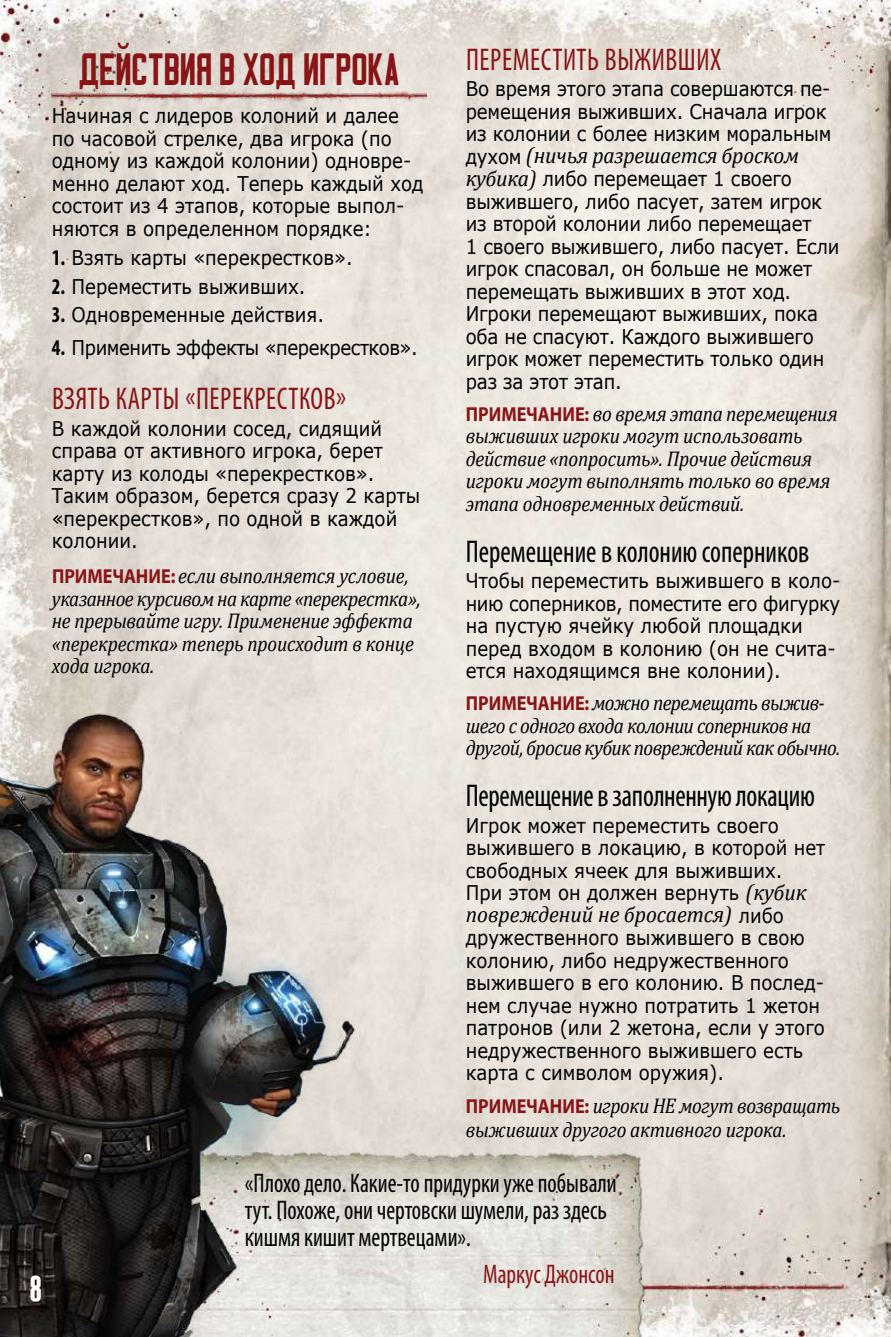
<style>
.page{position:relative;width:891px;height:1337px;background:#fff}
.page>*{position:absolute;margin:0;border:0;box-sizing:border-box;transform-origin:0 0}
.t1{font:45px "Matthan Sans NC";color:#871517}
.t2{font:condensed 31.5px "Myriad Pro";letter-spacing:-.005em;color:#000;scale:.9 1}
.t3{font:condensed 31.5px "Myriad Pro";letter-spacing:.02em;color:#871517;scale:.9 1}
.t4{font:31.5px "Headline HPLHS One";color:#fff}
.t5{font:condensed 27px/27px "Myriad Pro";color:#000;scale:.9 1}
.t6{font:condensed 27px "Myriad Pro";color:#871517;scale:.9 1}
.t7{font:italic 22.5px "Cambria";letter-spacing:-.01em;color:#000;scale:.95 1}
.t8{font:italic 21.38px/22.5px "Cambria";letter-spacing:-.015em;color:#000;scale:.9 1}
.t9{font:20.25px/22.5px "Verdana";color:#000;scale:.9 1}
.t10{font:20.25px "Verdana";letter-spacing:-.025em;color:#000;scale:.9 1}
.s1{font-family:"Myriad Pro";font-weight:700;font-stretch:condensed;font-size:22.5px}
.s2{font-family:"Myriad Pro";font-weight:700;font-style:normal;font-size:20.25px;color:#871517}
.s3{font-family:"Verdana";font-style:normal;font-size:20.25px}
.s4{font-family:"Cambria";font-style:italic;font-size:22.5px}
</style>
<div class="page">
<img style="left:0;top:0;width:891px;height:1336px">
<img style="left:354px;top:1147px;width:293px;height:189px">
<img style="left:0;top:678px;width:354px;height:658px">
<img style="left:52px;top:77px;width:374px;height:33px">
<h1 class="t1" style="left:78px;top:42px;width:323px">ДЕЙСТВИЯ В ХОД ИГРОКА</h1>
<p class="t9" style="left:52px;top:104px;width:415px">Начиная с лидеров колоний и далее по часовой стрелке, два игрока (по одному из каждой колонии) одновре&shy;менно делают ход. Теперь каждый ход состоит из 4 этапов, которые выпол&shy;няются в определенном порядке:</p>
<p class="t9" style="left:52px;top:246px;width:336px"><span class="s1">1.</span> Взять карты «перекрестков».</p>
<p class="t9" style="left:52px;top:275px;width:283px"><span class="s1">2.</span> Переместить выживших.</p>
<p class="t9" style="left:52px;top:304px;width:304px"><span class="s1">3.</span> Одновременные действия.</p>
<p class="t10" style="left:52px;top:333px;width:408px"><span class="s1">4.</span> Применить эффекты «перекрестков».</p>
<h2 class="t3" style="left:52px;top:380px;width:328px">ВЗЯТЬ КАРТЫ «ПЕРЕКРЕСТКОВ»</h2>
<p class="t9" style="left:52px;top:417px;width:411px">В каждой колонии сосед, сидящий справа от активного игрока, берет карту из колоды «перекрестков».<br>Таким образом, берется сразу 2 карты «перекрестков», по одной в каждой колонии.</p>
<p class="t8" style="left:52px;top:564px;width:411px"><span class="s2">ПРИМЕЧАНИЕ:</span> если выполняется условие, указанное курсивом на карте «перекрестка», не прерывайте игру. Применение эффекта «перекрестка» теперь происходит в конце хода игрока.</p>
<h2 class="t3" style="left:466px;top:40px;width:285px">ПЕРЕМЕСТИТЬ ВЫЖИВШИХ</h2>
<p class="t9" style="left:466px;top:77px;width:408px">Во время этого этапа совершаются пе&shy;ремещения выживших. Сначала игрок из колонии с более низким моральным</p>
<p class="t7" style="left:466px;top:140px;width:352px"><span class="s3">духом</span> (ничья разрешается броском</p>
<p class="t9" style="left:466px;top:167px;width:417px"><span class="s4">кубика)</span> либо перемещает 1 своего выжившего, либо пасует, затем игрок из второй колонии либо перемещает<br>1 своего выжившего, либо пасует. Если игрок спасовал, он больше не может перемещать выживших в этот ход.<br>Игроки перемещают выживших, пока оба не спасуют. Каждого выжившего игрок может переместить только один раз за этот этап.</p>
<p class="t8" style="left:466px;top:401px;width:415px"><span class="s2">ПРИМЕЧАНИЕ:</span> во время этапа перемещения выживших игроки могут использовать действие «попросить». Прочие действия игроки могут выполнять только во время этапа одновременных действий.</p>
<h2 class="t2" style="left:466px;top:532px;width:383px">Перемещение в колонию соперников</h2>
<p class="t9" style="left:466px;top:569px;width:418px">Чтобы переместить выжившего в коло&shy;нию соперников, поместите его фигурку на пустую ячейку любой площадки перед входом в колонию (он не счита&shy;ется находящимся вне колонии).</p>
<p class="t8" style="left:466px;top:691px;width:418px"><span class="s2">ПРИМЕЧАНИЕ:</span> можно перемещать выжив&shy;шего с одного входа колонии соперников на другой, бросив кубик повреждений как обычно.</p>
<h2 class="t2" style="left:466px;top:777px;width:390px">Перемещение в заполненную локацию</h2>
<p class="t9" style="left:466px;top:814px;width:401px">Игрок может переместить своего выжившего в локацию, в которой нет свободных ячеек для выживших.<br>При этом он должен вернуть <span class="s4">(кубик</span></p>
<p class="t7" style="left:466px;top:899px;width:336px">повреждений не бросается) <span class="s3">либо</span></p>
<p class="t9" style="left:466px;top:926px;width:401px">дружественного выжившего в свою колонию, либо недружественного выжившего в его колонию. В послед&shy;нем случае нужно потратить 1 жетон патронов (или 2 жетона, если у этого недружественного выжившего есть карта с символом оружия).</p>
<p class="t8" style="left:466px;top:1093px;width:418px;line-height:23.6px"><span class="s2">ПРИМЕЧАНИЕ:</span> игроки НЕ могут возвращать выживших другого активного игрока.</p>
<h2 class="t4" style="left:30px;top:1273px;width:13px">8</h2>
<h3 class="t5" style="left:245px;top:1169px;width:415px">«Плохо дело. Какие-то придурки уже побывали тут. Похоже, они чертовски шумели, раз здесь кишмя кишит мертвецами».</h3>
<h3 class="t6" style="left:483px;top:1257px;width:148px">Маркус Джонсон</h3>
</div>
